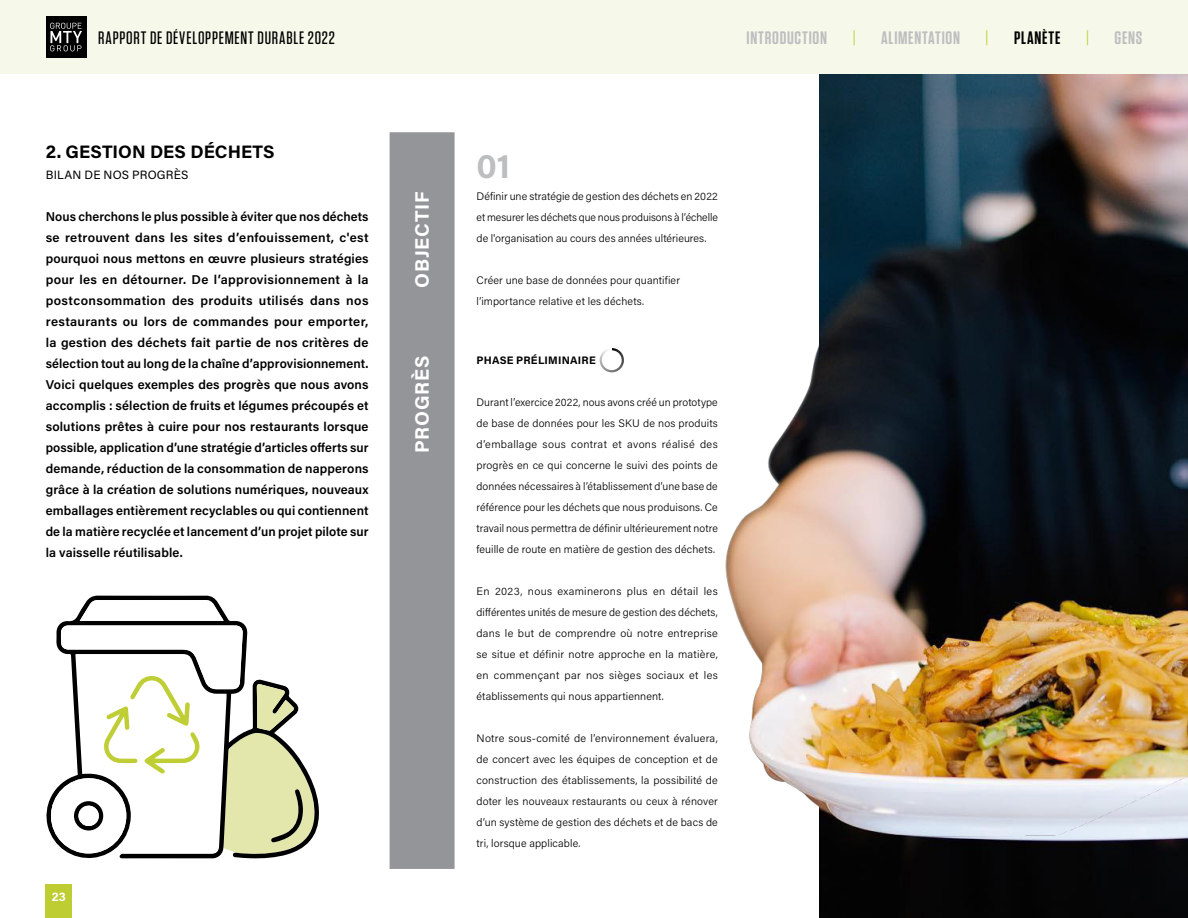
<style>
.page{position:relative;width:1188px;height:918px;background:#fff}
.page>*{position:absolute;margin:0;border:0;box-sizing:border-box;transform-origin:0 0}
.t1{font:700 33px "Acumin Pro";color:#bcbec0}
.t2{font:700 19.5px "Acumin Pro";letter-spacing:.045em;color:#fff}
.t3{font:500 18px "Tungsten";letter-spacing:.045em;color:#000}
.t4{font:600 18px "Tungsten";letter-spacing:.04em;color:#bcbec0}
.t5{font:700 18px "Acumin Pro";letter-spacing:.005em;color:#000}
.t6{font:600 18px "Tungsten";letter-spacing:.05em;color:#000}
.t7{font:18px "Tungsten";color:#becd31}
.t8{font:600 12.75px/21px "Acumin Pro";letter-spacing:.005em;color:#000;text-align:justify}
.t9{font:12px "Acumin Pro";letter-spacing:.015em;color:#000}
.t10{font:700 12px "Acumin Pro";color:#fff}
.t11{font:300 10.8px/21px "Acumin Pro";letter-spacing:.01em;color:#000;text-align:justify}
.t12{font:700 10.8px "Acumin Pro";letter-spacing:.02em;color:#000}
</style>
<div class="page">
<img style="left:819px;top:74px;width:369px;height:175px">
<div style="left:390px;top:132px;width:65px;height:737px;background:#939598"></div>
<svg style="left:600px;top:348px;width:24px;height:24px"></svg>
<img style="left:725px;top:249px;width:463px;height:669px">
<svg style="left:46px;top:596px;width:273px;height:239px"></svg>
<svg style="left:51px;top:600px;width:267px;height:259px"></svg>
<div style="left:78px;top:806px;width:21px;height:20px;background:#fff;border-radius:50%"></div>
<div style="left:46px;top:885px;width:26px;height:33px;background:#becd31"></div>
<div style="left:0;top:0;width:1188px;height:74px;background:#f6f8e9"></div>
<div style="left:46px;top:16px;width:40px;height:42px;background:#000"></div>
<svg style="left:50px;top:23px;width:32px;height:28px"></svg>
<h3 class="t3" style="left:98px;top:29px;width:238px">RAPPORT DE DÉVELOPPEMENT DURABLE 2022</h3>
<h3 class="t4" style="left:747px;top:29px;width:82px">INTRODUCTION</h3>
<h3 class="t7" style="left:852px;top:29px;width:6px">|</h3>
<h3 class="t4" style="left:881px;top:29px;width:80px">ALIMENTATION</h3>
<h3 class="t7" style="left:985px;top:29px;width:6px">|</h3>
<h3 class="t6" style="left:1014px;top:29px;width:48px">PLANÈTE</h3>
<h3 class="t7" style="left:1085px;top:29px;width:6px">|</h3>
<h3 class="t4" style="left:1115px;top:29px;width:29px">GENS</h3>
<h3 class="t5" style="left:46px;top:139px;width:231px">2. GESTION DES DÉCHETS</h3>
<p class="t9" style="left:46px;top:167px;width:144px">BILAN DE NOS PROGRÈS</p>
<p class="t8" style="left:46px;top:206px;width:324px">Nous cherchons le plus possible à éviter que nos déchets se retrouvent dans les sites d’enfouissement, c'est pourquoi nous mettons en œuvre plusieurs stratégies pour les en détourner. De l’approvisionnement à la postconsommation des produits utilisés dans nos restaurants ou lors de commandes pour emporter, la gestion des déchets fait partie de nos critères de sélection tout au long de la chaîne d’approvisionnement.<br>Voici quelques exemples des progrès que nous avons accomplis : sélection de fruits et légumes précoupés et solutions prêtes à cuire pour nos restaurants lorsque possible, application d’une stratégie d’articles offerts sur demande, réduction de la consommation de napperons grâce à la création de solutions numériques, nouveaux emballages entièrement recyclables ou qui contiennent de la matière recyclée et lancement d’un projet pilote sur la vaisselle réutilisable.</p>
<p class="t10" style="left:52px;top:888px;width:16px">23</p>
<h2 class="t2" style="left:408px;top:288px;width:98px;rotate:-90deg">OBJECTIF</h2>
<h1 class="t1" style="left:477px;top:144px;width:35px">01</h1>
<p class="t11" style="left:477px;top:186px;width:243px">Définir une stratégie de gestion des déchets en 2022 et mesurer les déchets que nous produisons à l’échelle de l'organisation au cours des années ultérieures.</p>
<p class="t11" style="left:477px;top:270px;width:205px">Créer une base de données pour quantifier l’importance relative et les déchets.</p>
<h2 class="t2" style="left:408px;top:453px;width:99px;rotate:-90deg">PROGRÈS</h2>
<p class="t12" style="left:477px;top:353px;width:121px">PHASE PRÉLIMINAIRE</p>
<p class="t11" style="left:477px;top:391px;width:243px">Durant l’exercice 2022, nous avons créé un prototype de base de données pour les SKU de nos produits d’emballage sous contrat et avons réalisé des progrès en ce qui concerne le suivi des points de données nécessaires à l’établissement d’une base de référence pour les déchets que nous produisons. Ce travail nous permettra de définir ultérieurement notre feuille de route en matière de gestion des déchets.</p>
<p class="t11" style="left:477px;top:580px;width:243px">En 2023, nous examinerons plus en détail les différentes unités de mesure de gestion des déchets, dans le but de comprendre où notre entreprise se situe et définir notre approche en la matière, en commençant par nos sièges sociaux et les établissements qui nous appartiennent.</p>
<p class="t11" style="left:477px;top:727px;width:243px">Notre sous-comité de l’environnement évaluera, de concert avec les équipes de conception et de construction des établissements, la possibilité de doter les nouveaux restaurants ou ceux à rénover d’un système de gestion des déchets et de bacs de tri, lorsque applicable.</p>
</div>
